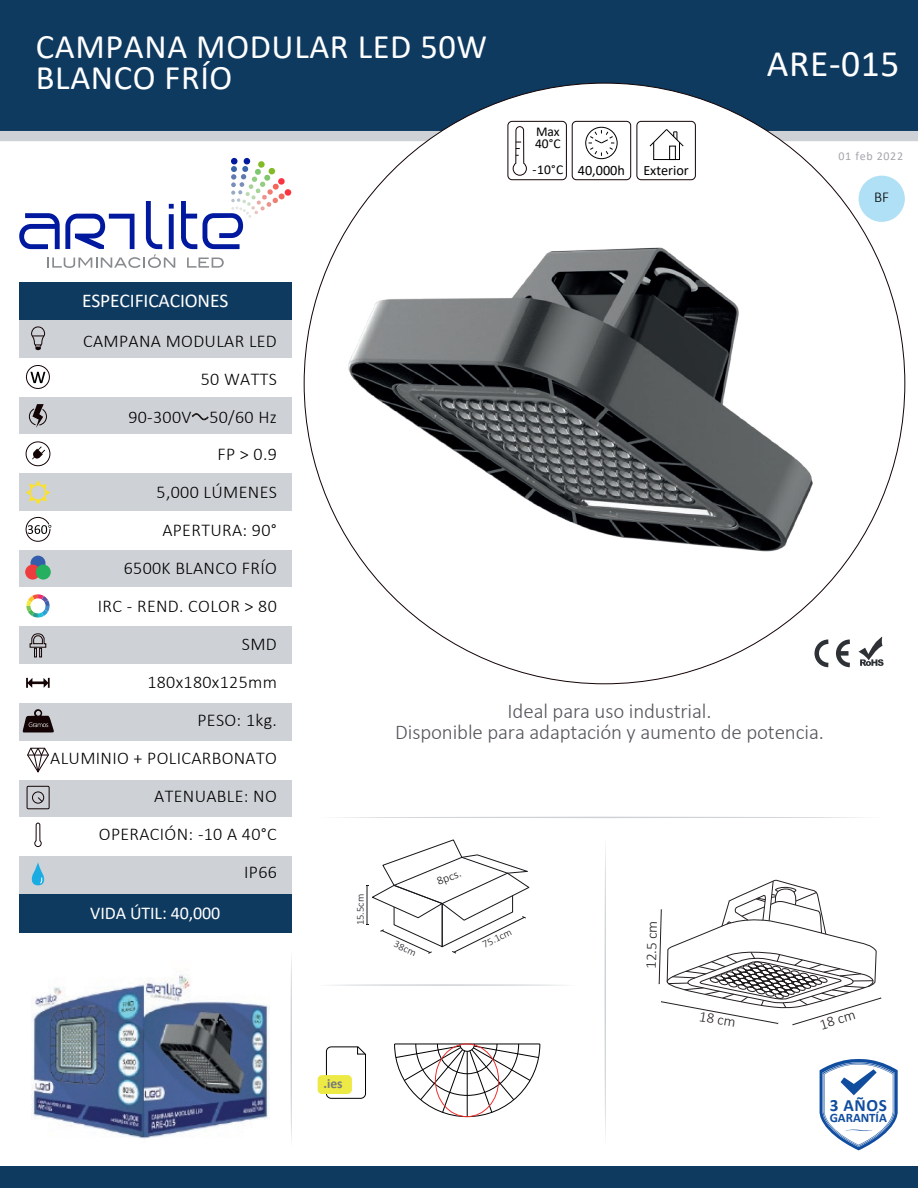
<style>
.page{position:relative;width:918px;height:1188px;background:#fff}
.page>*{position:absolute;margin:0;border:0;box-sizing:border-box;transform-origin:0 0}
.t1{font:37.5px "Calibri";letter-spacing:.02em;color:#fff}
.t2{font:34.5px/31px "Calibri";letter-spacing:.02em;color:#fff}
.t3{font:300 21px/21px "Calibri";letter-spacing:-.005em;color:#54565c;text-align:center}
.t4{font:19.5px "Calibri";letter-spacing:-.005em;color:#fff}
.t5{font:300 18px/38px "Calibri";letter-spacing:.02em;color:#000001;text-align:right}
.t6{font:18px "Calibri";letter-spacing:-.005em;color:#fff}
.t7{font:700 17.25px "Calibri";color:#104d9f}
.t8{font:300 15px "Calibri";color:#231f20}
.t9{font:300 15px "Calibri";color:#000001}
.t10{font:14.25px "Calibri";color:#000001}
.t11{font:13.5px/12px "Calibri";color:#000001}
.t12{font:700 13.5px "Calibri";color:#767a7c}
.t13{font:700 12.9px "Calibri";letter-spacing:-.005em;color:#104d9f}
.t14{font:12px "Calibri";letter-spacing:.055em;color:#a5a6ad}
.t15{font:300 12px "Calibri";color:#171519}
.t16{font:300 10.5px "Calibri";color:#171519}
.s1{font-size:13.5px}
</style>
<div class="page">
<div style="left:0;top:1166px;width:918px;height:21px;background:#0f3a60"></div>
<div style="left:19px;top:320px;width:272px;height:574px;background:#ced1d5"></div>
<div style="left:19px;top:358px;width:272px;height:38px;background:#fff"></div>
<div style="left:19px;top:435px;width:272px;height:38px;background:#fff"></div>
<div style="left:19px;top:511px;width:272px;height:39px;background:#fff"></div>
<div style="left:19px;top:588px;width:272px;height:38px;background:#fff"></div>
<div style="left:19px;top:664px;width:272px;height:39px;background:#fff"></div>
<div style="left:19px;top:741px;width:272px;height:38px;background:#fff"></div>
<div style="left:19px;top:817px;width:272px;height:39px;background:#fff"></div>
<div style="left:19px;top:894px;width:272px;height:38px;background:#0f3a60"></div>
<svg style="left:337px;top:817px;width:527px;height:1px"></svg>
<svg style="left:605px;top:847px;width:1px;height:290px"></svg>
<svg style="left:291px;top:957px;width:1px;height:184px"></svg>
<svg style="left:819px;top:1059px;width:79px;height:91px"></svg>
<svg style="left:181px;top:201px;width:16px;height:48px"></svg>
<svg style="left:203px;top:161px;width:89px;height:88px"></svg>
<div style="left:243px;top:158px;width:7px;height:7px;background:#00199f;border-radius:3px"></div>
<div style="left:231px;top:158px;width:7px;height:7px;background:#00199f;border-radius:50%"></div>
<svg style="left:187px;top:258px;width:37px;height:10px"></svg>
<svg style="left:19px;top:201px;width:156px;height:67px"></svg>
<div style="left:19px;top:282px;width:272px;height:38px;background:#0f3a60"></div>
<svg style="left:31px;top:327px;width:14px;height:23px"></svg>
<div style="left:26px;top:365px;width:24px;height:24px;border:1px solid #130304;border-radius:50%"></div>
<svg style="left:31px;top:372px;width:14px;height:11px"></svg>
<svg style="left:29px;top:404px;width:18px;height:24px"></svg>
<div style="left:26px;top:442px;width:24px;height:24px;border:1px solid #130304;border-radius:50%"></div>
<svg style="left:32px;top:446px;width:13px;height:14px"></svg>
<svg style="left:26px;top:480px;width:24px;height:25px"></svg>
<svg style="left:26px;top:517px;width:25px;height:25px"></svg>
<svg style="left:31px;top:556px;width:15px;height:15px"></svg>
<div style="left:25px;top:565px;width:15px;height:15px;background:#ee3b3d;border-radius:50%"></div>
<div style="left:36px;top:565px;width:15px;height:15px;background:#24b05f;border-radius:50%"></div>
<svg style="left:26px;top:594px;width:24px;height:24px"></svg>
<svg style="left:30px;top:633px;width:16px;height:24px"></svg>
<svg style="left:26px;top:678px;width:24px;height:10px"></svg>
<svg style="left:22px;top:709px;width:32px;height:23px"></svg>
<svg style="left:27px;top:748px;width:22px;height:24px"></svg>
<div style="left:27px;top:786px;width:22px;height:23px;border:1px solid #130304"></div>
<div style="left:32px;top:792px;width:12px;height:11px;border:1px solid #130304;border-radius:50%"></div>
<svg style="left:38px;top:797px;width:5px;height:5px"></svg>
<svg style="left:34px;top:823px;width:8px;height:24px"></svg>
<svg style="left:31px;top:862px;width:14px;height:23px"></svg>
<div style="left:508px;top:121px;width:59px;height:59px;border:1px solid #130304;border-radius:4px"></div>
<svg style="left:515px;top:131px;width:10px;height:28px"></svg>
<div style="left:572px;top:121px;width:59px;height:59px;border:1px solid #130304;border-radius:4px"></div>
<div style="left:586px;top:127px;width:31px;height:32px;border:1px solid #000001;border-radius:50%"></div>
<svg style="left:589px;top:131px;width:25px;height:25px"></svg>
<div style="left:637px;top:121px;width:59px;height:59px;border:1px solid #130304;border-radius:4px"></div>
<div style="left:654px;top:142px;width:26px;height:18px;border:1px solid #000001"></div>
<div style="left:669px;top:146px;width:7px;height:14px;border:1px solid #000001"></div>
<svg style="left:649px;top:131px;width:35px;height:16px"></svg>
<svg style="left:814px;top:637px;width:70px;height:31px"></svg>
<svg style="left:0;top:0;width:918px;height:131px;background:#234a6c"></svg>
<div style="left:0;top:131px;width:442px;height:10px;background:#ced1d5"></div>
<div style="left:767px;top:131px;width:151px;height:10px;background:#ced1d5"></div>
<div style="left:859px;top:176px;width:46px;height:46px;background:#afe0f5;border-radius:50%"></div>
<svg style="left:326px;top:1046px;width:40px;height:53px"></svg>
<div style="left:318px;top:1075px;width:34px;height:19px;background:#ede945;border-radius:4px"></div>
<svg style="left:330px;top:984px;width:234px;height:2px"></svg>
<svg style="left:192px;top:413px;width:17px;height:7px"></svg>
<svg style="left:394px;top:1043px;width:146px;height:74px"></svg>
<div style="left:435px;top:1044px;width:64px;height:73px;border:1px solid #ee2f2d;border-radius:50%"></div>
<img style="left:32px;top:970px;width:238px;height:169px">
<svg style="left:366px;top:839px;width:164px;height:115px"></svg>
<svg style="left:658px;top:880px;width:224px;height:146px"></svg>
<img style="left:344px;top:159px;width:474px;height:474px">
<h2 class="t2" style="left:36px;top:30px;width:453px">CAMPANA MODULAR LED 50W<br>BLANCO FRÍO</h2>
<p class="t11" style="left:535px;top:126px;width:27px">Max<br>40°C</p>
<p class="t10" style="left:533px;top:160px;width:94px"><span class="s1">-10°C</span> 40,000h</p>
<p class="t10" style="left:643px;top:160px;width:47px">Exterior</p>
<p class="t4" style="left:82px;top:287px;width:148px">ESPECIFICACIONES</p>
<h1 class="t1" style="left:767px;top:37px;width:134px">ARE-015</h1>
<p class="t14" style="left:838px;top:147px;width:66px">01 feb 2022</p>
<p class="t9" style="left:874px;top:188px;width:16px">BF</p>
<p class="t5" style="left:50px;top:322px;width:228px">CAMPANA MODULAR LED<br>50 WATTS<br>90-300V 50/60 Hz<br>FP &gt; 0.9<br>5,000 LÚMENES<br>APERTURA: 90°<br>6500K BLANCO FRÍO<br>IRC - REND. COLOR &gt; 80<br>SMD<br>180x180x125mm<br>PESO: 1kg.<br>ALUMINIO + POLICARBONATO<br>ATENUABLE: NO<br>OPERACIÓN: -10 A 40°C<br>IP66</p>
<p class="t6" style="left:90px;top:900px;width:132px">VIDA ÚTIL: 40,000</p>
<p class="t3" style="left:395px;top:700px;width:430px">Ideal para uso industrial.<br>Disponible para adaptación y aumento de potencia.</p>
<p class="t16" style="left:354px;top:925px;width:33px;rotate:-90deg">15.5cm</p>
<p class="t15" style="left:435px;top:875px;width:27px;rotate:-22deg">8pcs.</p>
<p class="t16" style="left:397px;top:937px;width:25px;rotate:25deg">38cm</p>
<p class="t16" style="left:480px;top:939px;width:33px;rotate:-26deg">75.1cm</p>
<p class="t12" style="left:324px;top:1074px;width:20px">.ies</p>
<p class="t8" style="left:641px;top:969px;width:50px;rotate:-88deg">12.5 cm</p>
<p class="t8" style="left:701px;top:1007px;width:38px;rotate:10deg">18 cm</p>
<p class="t8" style="left:817px;top:1016px;width:38px;rotate:-17deg">18 cm</p>
<p class="t7" style="left:830px;top:1093px;width:59px">3 AÑOS</p>
<p class="t13" style="left:830px;top:1109px;width:59px">GARANTÍA</p>
</div>
